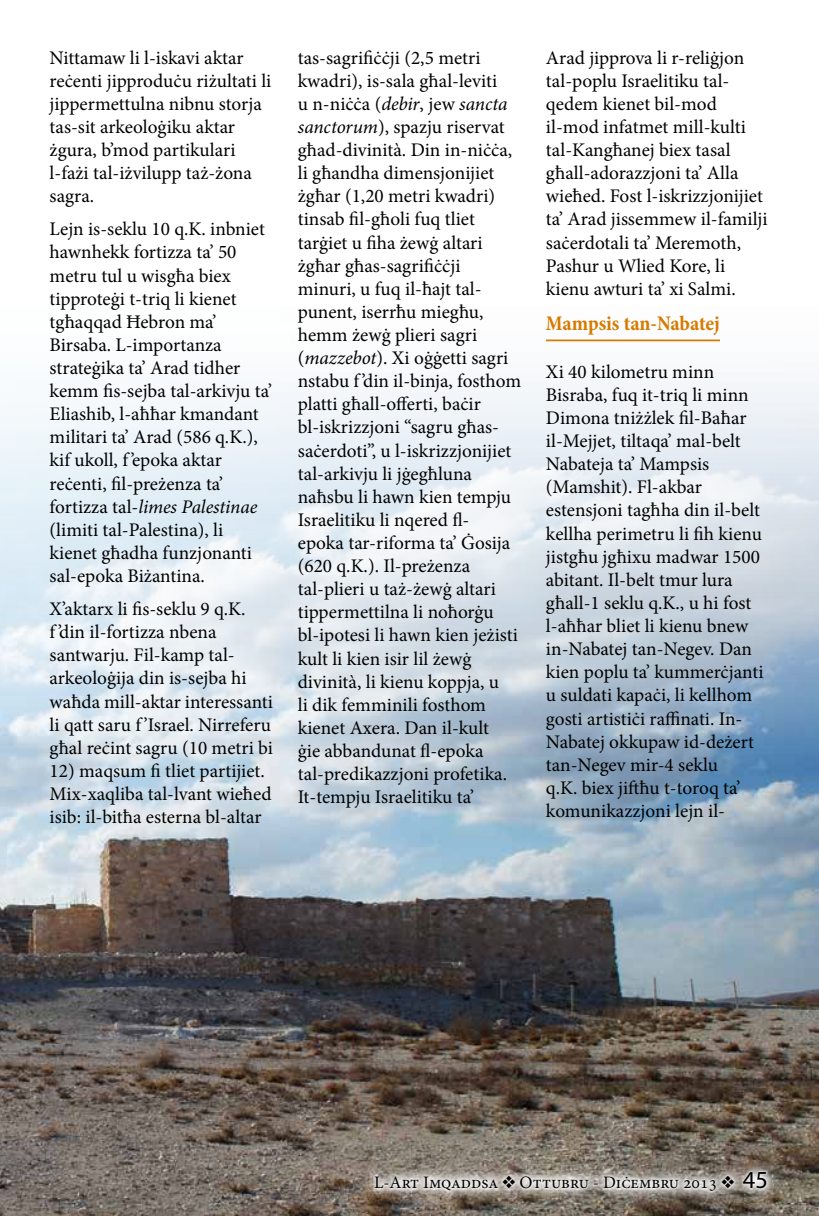
<style>
.page{position:relative;width:819px;height:1216px;background:#fff}
.page>*{position:absolute;margin:0;border:0;box-sizing:border-box;transform-origin:0 0}
.t1{font:700 condensed 21px "Minion Pro";letter-spacing:-.005em;color:#d67a00}
.t2{font:19.25px/23.1px "Minion Pro";color:#000}
.t3{font:17.5px "Minion Pro";color:#000}
.s1{font-style:italic}
.s2{font-family:"Myriad Pro";font-size:24.5px}
</style>
<div class="page">
<img style="left:0;top:341px;width:819px;height:874px">
<hr style="left:546px;top:339px;width:174px;height:2px;background:#d67a00">
<svg style="left:362px;top:1158px;width:416px;height:45px;background:#7c7266"></svg>
<svg style="left:372px;top:1169px;width:397px;height:24px;background:#bcb7b1"></svg>
<p class="t2" style="left:50px;top:46px;width:223px">Nittamaw li l-iskavi aktar reċenti jipproduċu riżultati li jippermettulna nibnu storja tas-sit arkeoloġiku aktar żgura, b’mod partikulari l-fażi tal-iżvilupp taż-żona sagra.</p>
<p class="t2" style="left:50px;top:218px;width:224px">Lejn is-seklu 10 q.K. inbniet hawnhekk fortizza ta’ 50 metru tul u wisgħa biex tipproteġi t-triq li kienet tgħaqqad Ħebron ma’<br>Birsaba. L-importanza strateġika ta’ Arad tidher kemm fis-sejba tal-arkivju ta’<br>Eliashib, l-aħħar kmandant militari ta’ Arad (586 q.K.), kif ukoll, f ’epoka aktar reċenti, fil-preżenza ta’ fortizza tal-<span class="s1">limes Palestinae </span>(limiti tal-Palestina), li kienet għadha funzjonanti sal-epoka Biżantina.</p>
<p class="t2" style="left:50px;top:597px;width:225px">X’aktarx li fis-seklu 9 q.K.<br>f ’din il-fortizza nbena santwarju. Fil-kamp tal&shy;arkeoloġija din is-sejba hi waħda mill-aktar interessanti li qatt saru f ’Israel. Nirreferu għal reċint sagru (10 metri bi</p>
<p class="t2" style="left:50px;top:759px;width:223px">12) maqsum fi tliet partijiet.<br>Mix-xaqliba tal-lvant wieħed isib: il-bitħa esterna bl-altar</p>
<p class="t2" style="left:298px;top:46px;width:225px">tas-sagrifiċċji (2,5 metri kwadri), is-sala għal-leviti<br>u n-niċċa (<span class="s1">debir</span>, jew <span class="s1">sancta sanctorum</span>), spazju riservat għad-divinità. Din in-niċċa, li għandha dimensjonijiet żgħar (1,20 metri kwadri) tinsab fil-għoli fuq tliet tarġiet u fiha żewġ altari żgħar għas-sagrifiċċji minuri, u fuq il-ħajt tal&shy;punent, iserrħu miegħu, hemm żewġ plieri sagri (<span class="s1">mazzebot</span>). Xi oġġetti sagri nstabu f ’din il-binja, fosthom platti għall-offerti, baċir bl-iskrizzjoni “sagru għas&shy;saċerdoti”, u l-iskrizzjonijiet tal-arkivju li jġegħluna naħsbu li hawn kien tempju<br>Israelitiku li nqered fl-<br>epoka tar-riforma ta’ Ġosija (620 q.K.). Il-preżenza tal-plieri u taż-żewġ altari tippermettilna li noħorġu bl-ipotesi li hawn kien jeżisti kult li kien isir lil żewġ divinità, li kienu koppja, u<br>li dik femminili fosthom kienet Axera. Dan il-kult<br>ġie abbandunat fl-epoka tal-predikazzjoni profetika.<br>It-tempju Israelitiku ta’</p>
<p class="t2" style="left:546px;top:46px;width:223px">Arad jipprova li r-reliġjon tal-poplu Israelitiku tal&shy;qedem kienet bil-mod il-mod infatmet mill-kulti tal-Kangħanej biex tasal għall-adorazzjoni ta’ Alla wieħed. Fost l-iskrizzjonijiet ta’ Arad jissemmew il-familji saċerdotali ta’ Meremoth,<br>Pashur u Wlied Kore, li kienu awturi ta’ xi Salmi.</p>
<p class="t1" style="left:546px;top:309px;width:175px">Mampsis tan-Nabatej</p>
<p class="t2" style="left:546px;top:360px;width:219px">Xi 40 kilometru minn<br>Bisraba, fuq it-triq li minn<br>Dimona tniżżlek fil-Baħar il-Mejjet, tiltaqa’ mal-belt<br>Nabateja ta’ Mampsis (Mamshit). Fl-akbar estensjoni tagħha din il-belt kellha perimetru li fih kienu jistgħu jgħixu madwar 1500 abitant. Il-belt tmur lura għall-1 seklu q.K., u hi fost l-aħħar bliet li kienu bnew in-Nabatej tan-Negev. Dan kien poplu ta’ kummerċjanti u suldati kapaċi, li kellhom gosti artistiċi raffinati. In-<br>Nabatej okkupaw id-deżert tan-Negev mir-4 seklu<br>q.K. biex jiftħu t-toroq ta’ komunikazzjoni lejn il-</p>
<p class="t3" style="left:374px;top:1170px;width:395px">L-Art Imqaddsa ❖ Ottubru - Diċembru 2013 ❖ <span class="s2">45</span></p>
</div>
